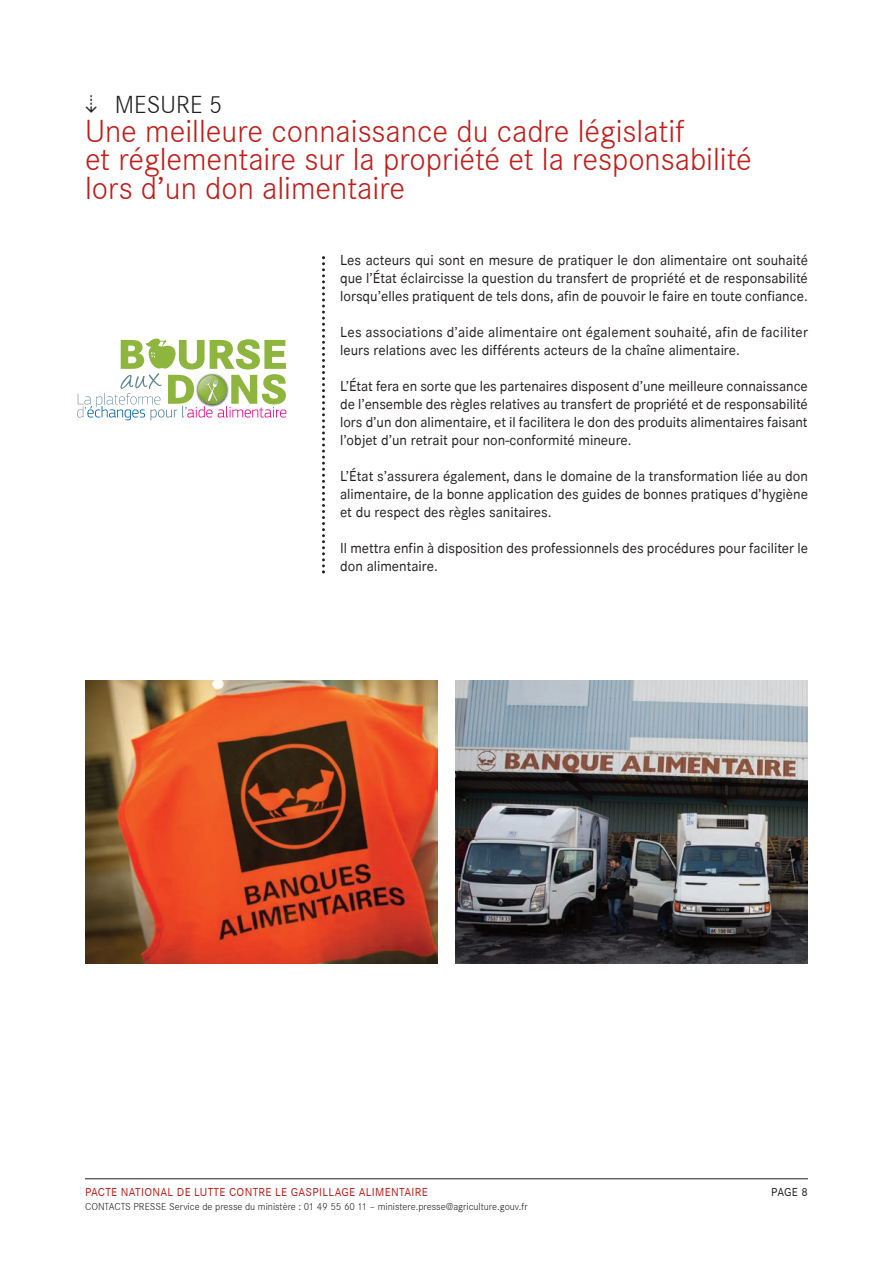
<style>
.page{position:relative;width:893px;height:1263px;background:#fff}
.page>*{position:absolute;margin:0;border:0;box-sizing:border-box;transform-origin:0 0}
.t1{font:300 33px/28.5px "Corporate S";color:#c11d19}
.t2{font:300 25.5px "Corporate S";color:#231f20}
.t3{font:15px/18px "Corporate S";color:#231f20;text-align:justify}
.t4{font:12px "Corporate S";letter-spacing:.025em;color:#c11d19}
.t5{font:12px "Corporate S";color:#231f20}
.t6{font:300 10.5px "Corporate S";color:#231f20}
.s1{font-family:"PF Square Sans Pro"}
</style>
<div class="page">
<hr style="left:85px;top:1178px;width:723px;height:1px;background:#231f20">
<svg style="left:322px;top:256px;width:3px;height:317px"></svg>
<svg style="left:77px;top:339px;width:209px;height:81px"></svg>
<img style="left:85px;top:680px;width:352px;height:283px">
<img style="left:456px;top:680px;width:352px;height:283px">
<h2 class="t2" style="left:85px;top:90px;width:139px"><span class="s1">⇣</span> mesure 5</h2>
<h1 class="t1" style="left:85px;top:116px;width:668px">une meilleure connaissance du cadre législatif<br>et réglementaire sur la propriété et la responsabilité lors d’un don alimentaire</h1>
<p class="t3" style="left:340px;top:251px;width:469px">les acteurs qui sont en mesure de pratiquer le don alimentaire ont souhaité que l’état éclaircisse la question du transfert de propriété et de responsabilité lorsqu’elles pratiquent de tels dons, afin de pouvoir le faire en toute confiance.</p>
<p class="t3" style="left:340px;top:323px;width:469px">les associations d’aide alimentaire ont également souhaité, afin de faciliter leurs relations avec les différents acteurs de la chaîne alimentaire.</p>
<p class="t3" style="left:340px;top:377px;width:469px">l’état fera en sorte que les partenaires disposent d’une meilleure connaissance de l’ensemble des règles relatives au transfert de propriété et de responsabilité lors d’un don alimentaire, et il facilitera le don des produits alimentaires faisant l’objet d’un retrait pour non-conformité mineure.</p>
<p class="t3" style="left:340px;top:467px;width:469px">l’état s’assurera également, dans le domaine de la transformation liée au don alimentaire, de la bonne application des guides de bonnes pratiques d’hygiène et du respect des règles sanitaires.</p>
<p class="t3" style="left:340px;top:539px;width:469px">il mettra enfin à disposition des professionnels des procédures pour faciliter le don alimentaire.</p>
<p class="t4" style="left:85px;top:1185px;width:344px">Pacte national de lutte contre le gasPillage alimentaire</p>
<p class="t5" style="left:771px;top:1185px;width:38px">Page 8</p>
<p class="t6" style="left:85px;top:1200px;width:444px">ContaCts presse service de presse du ministère : 01 49 55 60 11 – ministere.presse@agriculture.gouv.fr</p>
</div>
